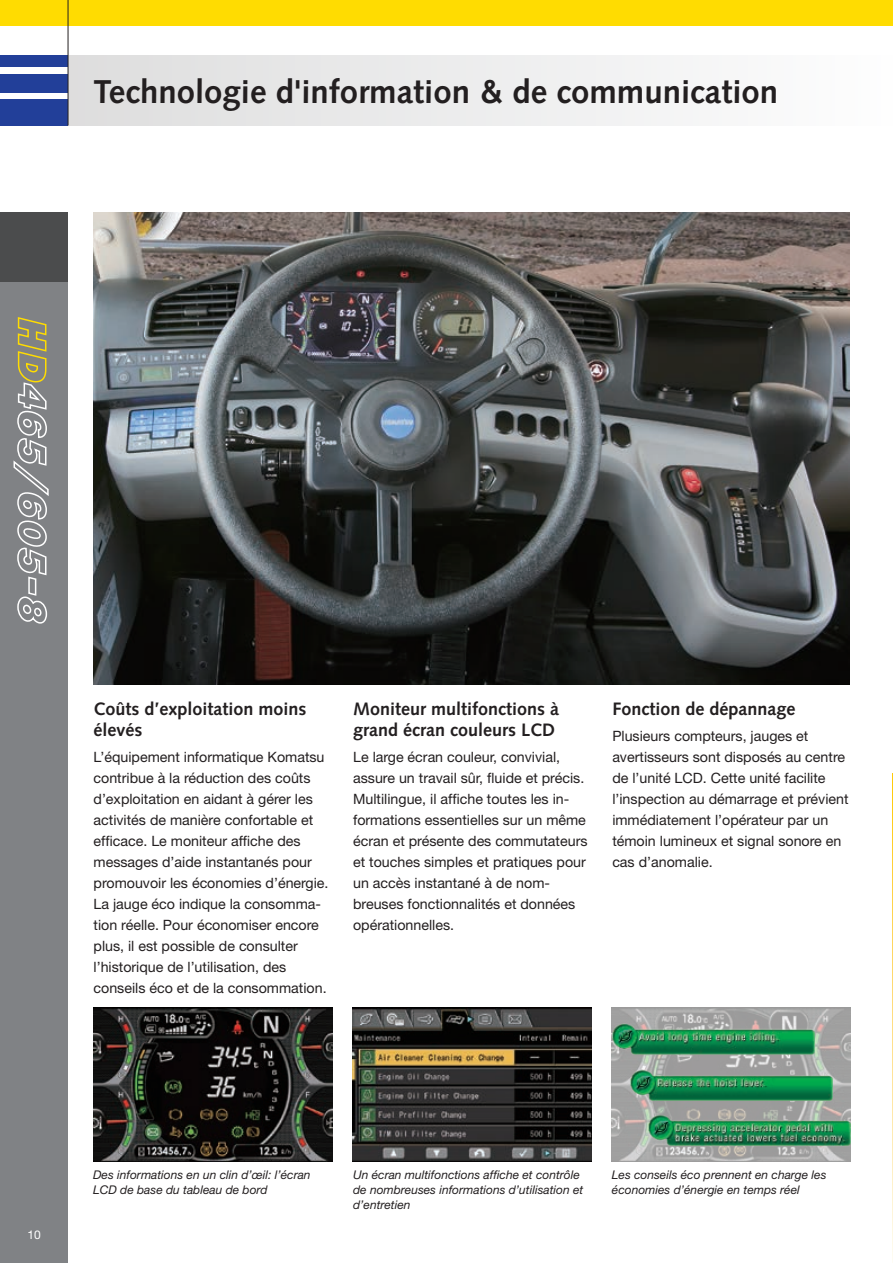
<style>
.page{position:relative;width:893px;height:1263px;background:#fff}
.page>*{position:absolute;margin:0;border:0;box-sizing:border-box;transform-origin:0 0}
.t1{font:700 33px "Syntax LTCE";color:#231f20}
.t2{font:700 18px/21px "Syntax LTCE";color:#231f20}
.t3{font:14.25px/21px "Helvetica Neue LT Pro";color:#231f20}
.t4{font:italic 12px/15px "Helvetica Neue LT Pro";color:#231f20}
.t5{font:12px "Helvetica Neue LT Pro";color:#fff}
</style>
<div class="page">
<img style="left:93px;top:213px;width:757px;height:472px">
<svg style="left:892px;top:774px;width:1px;height:488px"></svg>
<div style="left:0;top:213px;width:68px;height:1050px;background:#808285"></div>
<div style="left:0;top:99px;width:68px;height:26px;background:#223f99"></div>
<div style="left:0;top:74px;width:68px;height:18px;background:#223f99"></div>
<div style="left:0;top:55px;width:68px;height:12px;background:#223f99"></div>
<div style="left:0;top:0;width:893px;height:26px;background:#ffdc01"></div>
<div style="left:0;top:213px;width:68px;height:69px;background:#4b4c4d"></div>
<div style="left:68px;top:55px;width:825px;height:70px;background:linear-gradient(to right,#ddddde,#fdfdfe)"></div>
<hr style="left:68px;top:0;width:1px;height:125px;background:#231f20">
<img style="left:612px;top:1008px;width:238px;height:154px">
<img style="left:353px;top:1008px;width:238px;height:154px">
<img style="left:94px;top:1008px;width:238px;height:154px">
<img style="left:612px;top:1023px;width:203px;height:32px">
<img style="left:630px;top:1069px;width:202px;height:32px">
<img style="left:648px;top:1115px;width:202px;height:31px">
<svg style="left:13px;top:317px;width:36px;height:307px"></svg>
<h1 class="t1" style="left:94px;top:73px;width:686px">Technologie d'information &amp; de communication</h1>
<p class="t2" style="left:94px;top:699px;width:215px">Coûts d’exploitation moins élevés</p>
<p class="t3" style="left:94px;top:746px;width:237px">L’équipement informatique Komatsu contribue à la réduction des coûts d’exploitation en aidant à gérer les activités de manière confortable et efficace. Le moniteur affiche des messages d’aide instantanés pour promouvoir les économies d’énergie.<br>La jauge éco indique la consomma&shy;tion réelle. Pour économiser encore plus, il est possible de consulter l’historique de l’utilisation, des conseils éco et de la consommation.</p>
<p class="t2" style="left:353px;top:699px;width:208px">Moniteur multifonctions à grand écran couleurs LCD</p>
<p class="t3" style="left:353px;top:746px;width:236px">Le large écran couleur, convivial, assure un travail sûr, fluide et précis.<br>Multilingue, il affiche toutes les in&shy;formations essentielles sur un même écran et présente des commutateurs et touches simples et pratiques pour un accès instantané à de nom&shy;breuses fonctionnalités et données opérationnelles.</p>
<p class="t2" style="left:612px;top:699px;width:185px">Fonction de dépannage</p>
<p class="t3" style="left:612px;top:725px;width:238px">Plusieurs compteurs, jauges et avertisseurs sont disposés au centre de l’unité LCD. Cette unité facilite l’inspection au démarrage et prévient immédiatement l’opérateur par un témoin lumineux et signal sonore en cas d’anomalie.</p>
<p class="t5" style="left:27px;top:1227px;width:15px">10</p>
<p class="t4" style="left:93px;top:1167px;width:219px">Des informations en un clin d’œil: l’écran<br>LCD de base du tableau de bord</p>
<p class="t4" style="left:612px;top:1167px;width:216px">Les conseils éco prennent en charge les économies d’énergie en temps réel</p>
<p class="t4" style="left:353px;top:1167px;width:232px">Un écran multifonctions affiche et contrôle de nombreuses informations d’utilisation et d’entretien</p>
</div>
